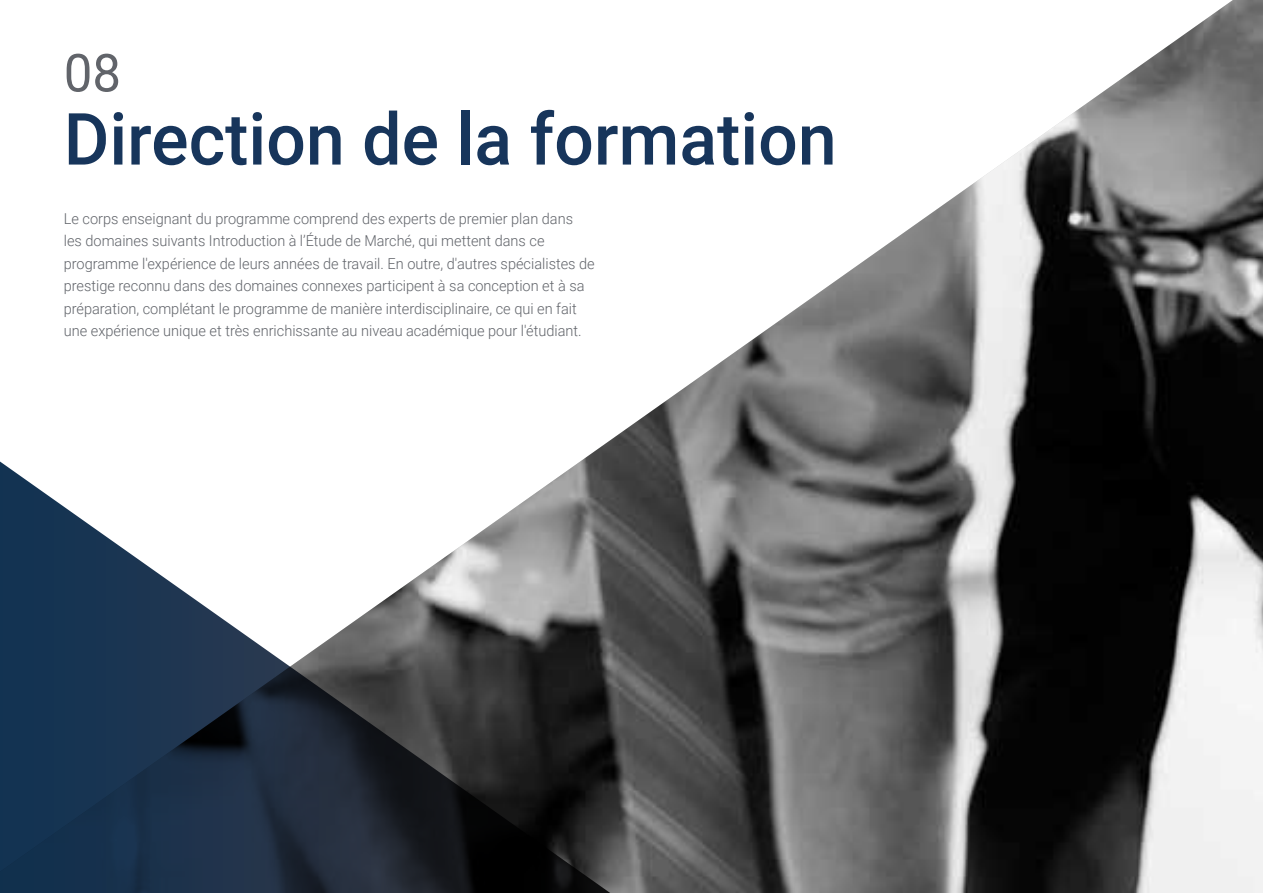
<style>
.page{position:relative;width:1263px;height:893px;background:#fff}
.page>*{position:absolute;margin:0;border:0;box-sizing:border-box;transform-origin:0 0}
.t1{font:500 72px "Roboto";color:#17355b}
.t2{font:52.5px "Roboto";color:#61646a}
.t3{font:300 15px/22.5px "Roboto";color:#61646a}
</style>
<div class="page">
<img style="left:602px;top:0;width:661px;height:893px">
<svg style="left:0;top:446px;width:640px;height:447px"></svg>
<h2 class="t2" style="left:64px;top:36px;width:59px">08</h2>
<h1 class="t1" style="left:64px;top:89px;width:774px">Direction de la formation</h1>
<p class="t3" style="left:64px;top:207px;width:532px">Le corps enseignant du programme comprend des experts de premier plan dans les domaines suivants Introduction à l’Étude de Marché, qui mettent dans ce programme l'expérience de leurs années de travail. En outre, d'autres spécialistes de prestige reconnu dans des domaines connexes participent à sa conception et à sa préparation, complétant le programme de manière interdisciplinaire, ce qui en fait une expérience unique et très enrichissante au niveau académique pour l'étudiant.</p>
</div>
